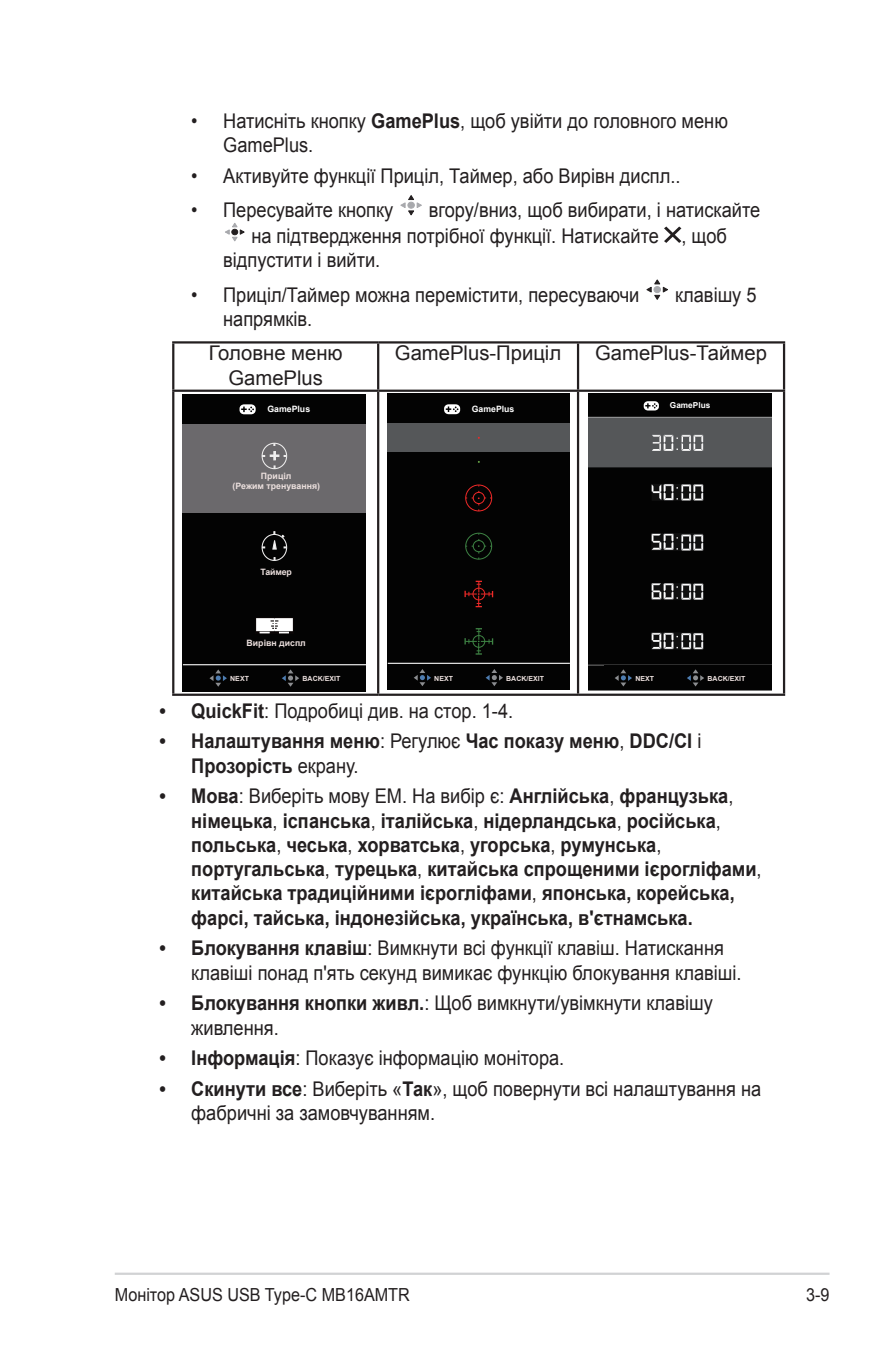
<style>
.page{position:relative;width:893px;height:1346px;background:#fff}
.page>*{position:absolute;margin:0;border:0;box-sizing:border-box;transform-origin:0 0}
.Body_Text{font:20.25px/24.3px "Arial";color:#231f20;scale:.9 1}
.t1{font:700 20.25px/24.3px "Arial";color:#231f20;scale:.9 1}
.Body_Text-2{font:20.25px/24.3px "Arial";color:#231f20;text-align:center}
.t2{font:18px "Arial";color:#231f20;scale:.9 1}
.t3{font:700 8.78px/10.6px "Arial";color:#ece0de;text-align:center}
.t4{font:700 8.78px "Arial";color:#fff}
.t5{font:700 8.1px "Arial";color:#fff}
.t6{font:700 6.98px "Arial";color:#ece0de}
.s1{font-weight:700}
.s2{font-weight:400}
</style>
<div class="page">
<hr style="left:115px;top:1272px;width:714px;height:3px;background:#d1d2d4">
<svg style="left:400px;top:195px;width:22px;height:21px"></svg>
<div style="left:408px;top:202px;width:7px;height:7px;border:1px solid #a8a9ad;border-radius:50%"></div>
<svg style="left:225px;top:223px;width:20px;height:19px"></svg>
<div style="left:231px;top:229px;width:7px;height:6px;border:1px solid #231f20;border-radius:50%"></div>
<svg style="left:664px;top:226px;width:17px;height:17px"></svg>
<svg style="left:646px;top:279px;width:22px;height:21px"></svg>
<div style="left:654px;top:286px;width:6px;height:7px;background:#a8a9ad;border-radius:50%"></div>
<div style="left:654px;top:286px;width:7px;height:7px;border:1px solid #a8a9ad;border-radius:50%"></div>
<hr style="left:172px;top:341px;width:206px;height:2px;background:#231f20">
<hr style="left:172px;top:343px;width:2px;height:47px;background:#231f20">
<hr style="left:378px;top:341px;width:200px;height:2px;background:#231f20">
<hr style="left:377px;top:343px;width:2px;height:47px;background:#231f20">
<hr style="left:578px;top:341px;width:207px;height:2px;background:#231f20">
<hr style="left:577px;top:343px;width:2px;height:47px;background:#231f20">
<hr style="left:783px;top:343px;width:2px;height:47px;background:#231f20">
<hr style="left:172px;top:390px;width:206px;height:2px;background:#231f20">
<hr style="left:172px;top:392px;width:2px;height:301px;background:#231f20">
<hr style="left:378px;top:390px;width:200px;height:2px;background:#231f20">
<hr style="left:377px;top:392px;width:2px;height:301px;background:#231f20">
<hr style="left:578px;top:390px;width:207px;height:2px;background:#231f20">
<hr style="left:577px;top:392px;width:2px;height:301px;background:#231f20">
<hr style="left:783px;top:392px;width:2px;height:301px;background:#231f20">
<hr style="left:172px;top:693px;width:206px;height:3px;background:#231f20">
<hr style="left:378px;top:693px;width:200px;height:3px;background:#231f20">
<hr style="left:578px;top:693px;width:207px;height:3px;background:#231f20">
<div style="left:183px;top:394px;width:183px;height:297px;background:#030303"></div>
<svg style="left:240px;top:404px;width:16px;height:10px"></svg>
<div style="left:183px;top:424px;width:183px;height:88px;background:#6b696c"></div>
<div style="left:262px;top:443px;width:25px;height:26px;border:1px solid #edecec;border-radius:50%"></div>
<svg style="left:262px;top:443px;width:24px;height:26px"></svg>
<div style="left:262px;top:534px;width:25px;height:27px;border:1px solid #edecec;border-radius:50%"></div>
<svg style="left:272px;top:531px;width:14px;height:19px"></svg>
<img style="left:256px;top:618px;width:37px;height:15px">
<hr style="left:183px;top:664px;width:183px;height:1px;background:#fff">
<svg style="left:209px;top:669px;width:18px;height:18px"></svg>
<svg style="left:282px;top:669px;width:17px;height:18px"></svg>
<div style="left:388px;top:394px;width:182px;height:296px;background:#030303"></div>
<svg style="left:444px;top:404px;width:16px;height:10px"></svg>
<div style="left:388px;top:424px;width:182px;height:28px;background:#555759"></div>
<hr style="left:388px;top:663px;width:182px;height:1px;background:#fff">
<div style="left:465px;top:533px;width:27px;height:26px;border:1px solid #3e8344;border-radius:50%"></div>
<div style="left:465px;top:484px;width:27px;height:27px;border:1px solid #ee2928;border-radius:50%"></div>
<svg style="left:464px;top:628px;width:29px;height:27px"></svg>
<svg style="left:466px;top:533px;width:26px;height:26px"></svg>
<svg style="left:464px;top:581px;width:29px;height:26px"></svg>
<svg style="left:466px;top:485px;width:26px;height:26px"></svg>
<svg style="left:414px;top:669px;width:17px;height:17px"></svg>
<svg style="left:486px;top:669px;width:17px;height:17px"></svg>
<img style="left:588px;top:394px;width:184px;height:297px">
<div style="left:642px;top:400px;width:69px;height:13px;background:#030303"></div>
<svg style="left:644px;top:401px;width:15px;height:9px"></svg>
<div style="left:604px;top:665px;width:168px;height:25px;background:#030303"></div>
<svg style="left:615px;top:669px;width:17px;height:17px"></svg>
<svg style="left:687px;top:669px;width:17px;height:17px"></svg>
<p class="Body_Text" style="left:223px;top:109px;width:562px;text-indent:-32px">• Натисніть кнопку <span class="s1">GamePlus</span>, щоб увійти до головного меню<br>GamePlus.</p>
<p class="Body_Text" style="left:191px;top:164px;width:545px">• Активуйте функції Приціл, Таймер, або Вирівн диспл..</p>
<p class="Body_Text" style="left:191px;top:198px;width:226px">• Пересувайте кнопку</p>
<p class="Body_Text" style="left:429px;top:198px;width:370px">вгору/вниз, щоб вибирати, і натискайте</p>
<p class="Body_Text" style="left:251px;top:224px;width:530px">на підтвердження потрібної функції. Натискайте , щоб</p>
<p class="Body_Text" style="left:223px;top:248px;width:176px">відпустити і вийти.</p>
<p class="Body_Text" style="left:191px;top:283px;width:499px">• Приціл/Таймер можна перемістити, пересуваючи</p>
<p class="Body_Text" style="left:675px;top:283px;width:92px">клавішу 5</p>
<p class="Body_Text" style="left:223px;top:307px;width:101px">напрямків.</p>
<p class="Body_Text-2" style="left:209px;top:341px;width:136px">Головне меню<br>GamePlus</p>
<p class="Body_Text-2" style="left:395px;top:341px;width:168px">GamePlus-Приціл</p>
<p class="Body_Text-2" style="left:595px;top:341px;width:173px">GamePlus-Таймер</p>
<p class="t4" style="left:267px;top:402px;width:44px">GamePlus</p>
<p class="t5" style="left:670px;top:400px;width:42px">GamePlus</p>
<p class="t4" style="left:472px;top:403px;width:44px">GamePlus</p>
<p class="t3" style="left:232px;top:471px;width:89px">Приціл<br>(Режим тренування)</p>
<p class="t3" style="left:260px;top:567px;width:33px">Таймер</p>
<p class="t3" style="left:247px;top:637px;width:61px">Вирівн диспл</p>
<p class="t6" style="left:230px;top:674px;width:20px">NEXT</p>
<p class="t6" style="left:302px;top:674px;width:39px">BACK/EXIT</p>
<p class="t6" style="left:434px;top:673px;width:20px">NEXT</p>
<p class="t6" style="left:506px;top:673px;width:39px">BACK/EXIT</p>
<p class="t6" style="left:635px;top:674px;width:20px">NEXT</p>
<p class="t6" style="left:707px;top:674px;width:39px">BACK/EXIT</p>
<p class="Body_Text" style="left:159px;top:698px;width:395px"><span class="s1">• QuickFit</span>: Подробиці див. на стор. 1-4.</p>
<p class="t1" style="left:191px;top:729px;width:568px;text-indent:-32px">• Налаштування меню<span class="s2">: Регулює</span> Час показу меню<span class="s2">,</span> DDC/CI <span class="s2">і<br></span>Прозорість <span class="s2">екрану.</span></p>
<p class="t1" style="left:191px;top:784px;width:635px;text-indent:-32px">• Мова<span class="s2">: Виберіть мову ЕМ. На вибір є:</span> Англійська<span class="s2">,</span> французька<span class="s2">, </span>німецька<span class="s2">,</span> іспанська<span class="s2">,</span> італійська<span class="s2">,</span> нідерландська<span class="s2">,</span> російська<span class="s2">, </span>польська<span class="s2">,</span> чеська<span class="s2">,</span> хорватська<span class="s2">,</span> угорська<span class="s2">,</span> румунська<span class="s2">, </span>португальська<span class="s2">,</span> турецька<span class="s2">,</span> китайська спрощеними ієрогліфами<span class="s2">, </span>китайська традиційними ієрогліфами<span class="s2">,</span> японська, корейська, фарсі, тайська, індонезійська, українська, в'єтнамська.</p>
<p class="Body_Text" style="left:191px;top:936px;width:613px;text-indent:-32px"><span class="s1">• Блокування клавіш</span>: Вимкнути всі функції клавіш. Натискання клавіші понад п'ять секунд вимикає функцію блокування клавіші.</p>
<p class="Body_Text" style="left:191px;top:991px;width:581px;text-indent:-32px"><span class="s1">• Блокування кнопки живл.</span>: Щоб вимкнути/увімкнути клавішу живлення.</p>
<p class="Body_Text" style="left:159px;top:1046px;width:451px"><span class="s1">• Інформація</span>: Показує інформацію монітора.</p>
<p class="Body_Text" style="left:191px;top:1077px;width:635px;text-indent:-32px"><span class="s1">• Скинути все</span>: Виберіть «<span class="s1">Так</span>», щоб повернути всі налаштування на фабричні за замовчуванням.</p>
<p class="t2" style="left:115px;top:1282px;width:329px">Монітор ASUS USB Type-C MB16AMTR</p>
<p class="t2" style="left:806px;top:1282px;width:28px">3-9</p>
</div>
